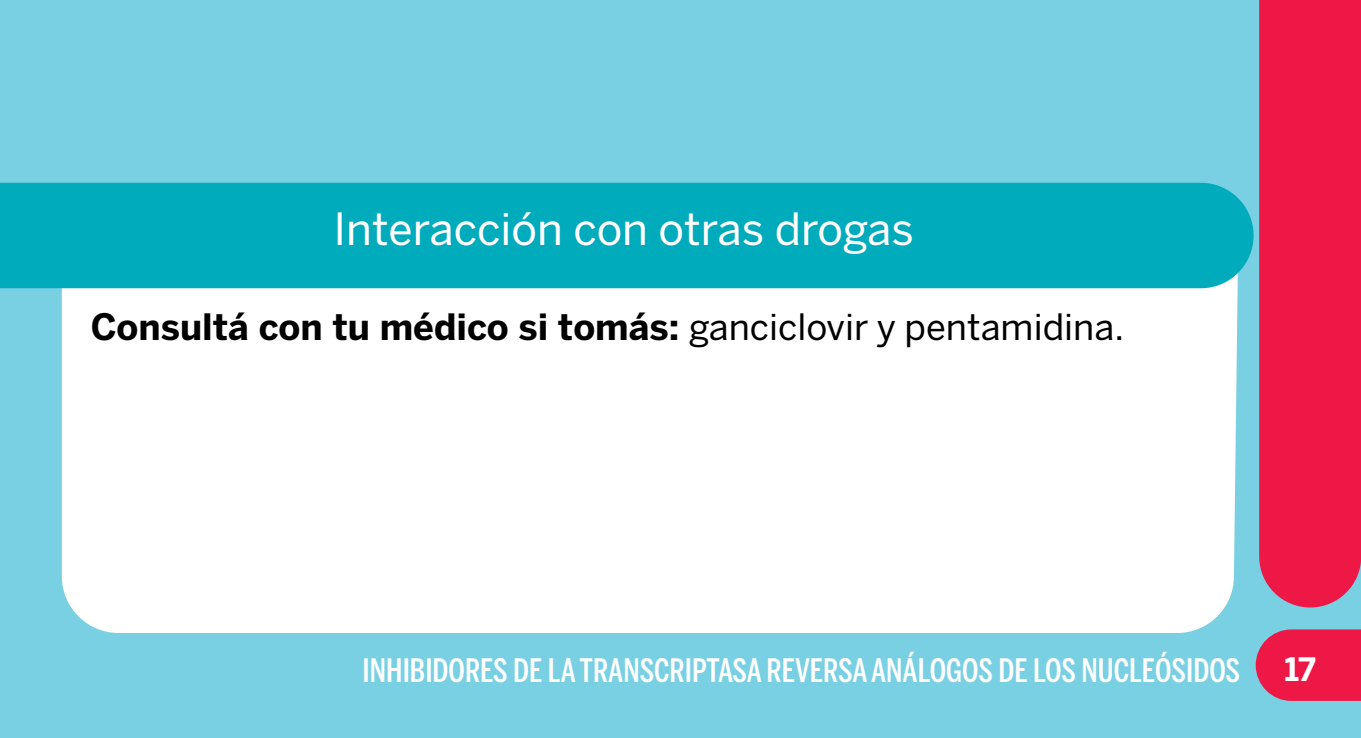
<style>
.page{position:relative;width:1361px;height:738px;background:#fff}
.page>*{position:absolute;margin:0;border:0;box-sizing:border-box;transform-origin:0 0}
.t1{font:44px "Benton Sans";color:#fff}
.t2{font:700 36px "Benton Sans";color:#000}
.t3{font:500 32px "Benton Sans Comp";color:#fff}
.t4{font:700 32px "Benton Sans";color:#fff}
.s1{font-weight:400}
</style>
<div class="page">
<div style="left:0;top:0;width:1361px;height:737px;background:#7ad0e3"></div>
<svg style="left:1255px;top:629px;width:106px;height:71px;background:#e32752"></svg>
<div style="left:1259px;top:0;width:102px;height:607px;background:#ed1846"></div>
<div style="left:62px;top:288px;width:1176px;height:344px;background:#fff"></div>
<div style="left:0;top:183px;width:1253px;height:105px;background:#00abbb"></div>
<h1 class="t1" style="left:333px;top:203px;width:582px">Interacción con otras drogas</h1>
<p class="t2" style="left:91px;top:305px;width:1035px">Consultá con tu médico si tomás: <span class="s1">ganciclovir y pentamidina.</span></p>
<p class="t3" style="left:362px;top:651px;width:879px">INHIBIDORES DE LA TRANSCRIPTASA REVERSA ANÁLOGOS DE LOS NUCLEÓSIDOS</p>
<p class="t4" style="left:1284px;top:650px;width:33px">17</p>
</div>
